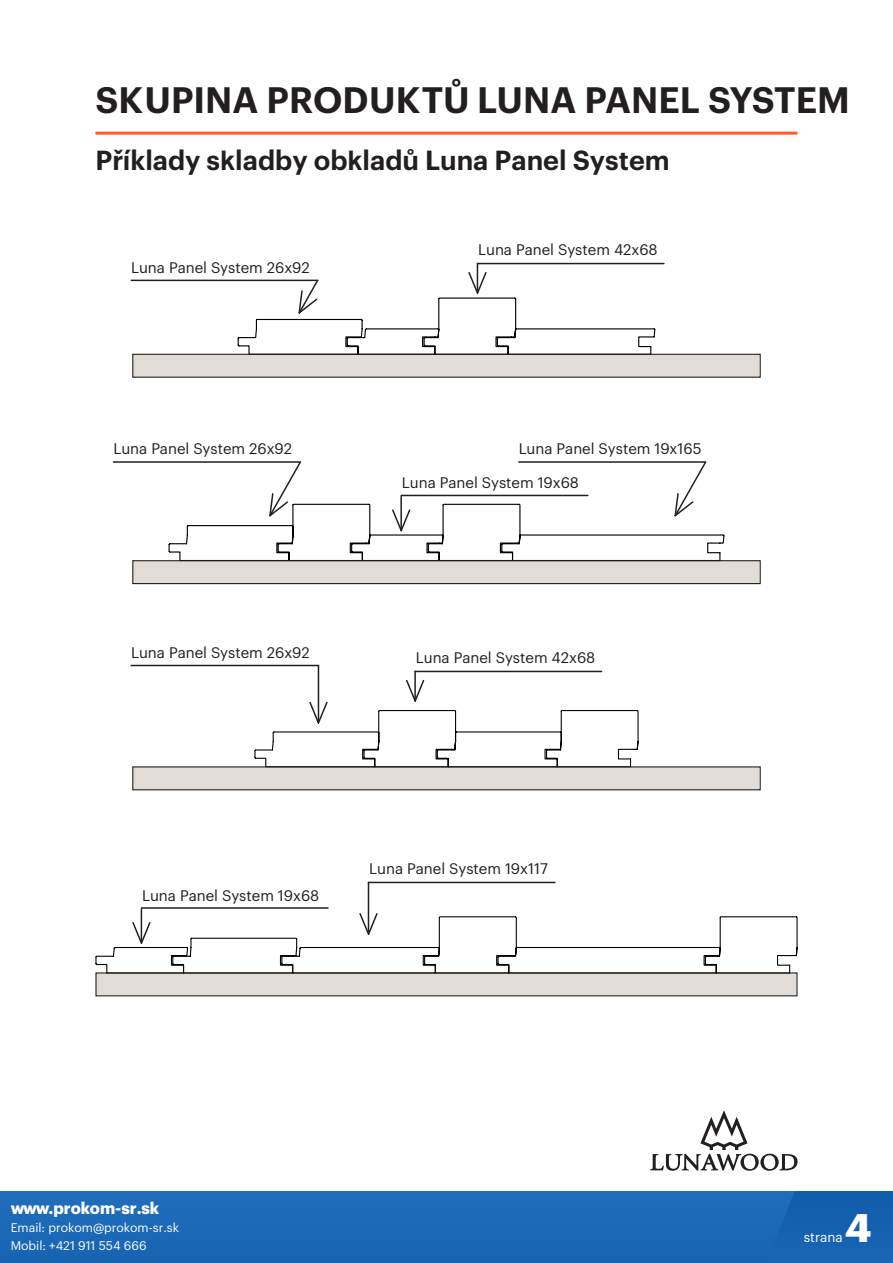
<style>
.page{position:relative;width:893px;height:1263px;background:#fff}
.page>*{position:absolute;margin:0;border:0;box-sizing:border-box;transform-origin:0 0}
.t1{font:700 39px "Graphik";color:#fff}
.t2{font:600 36px "Graphik";color:#231f20}
.t3{font:600 27px "Graphik";color:#231f20}
.t4{font:700 16.35px "Graphik";color:#fff}
.t5{font:15px "Graphik";color:#231f20}
.t6{font:13.5px "Graphik";color:#fff}
.t7{font:12.3px/18px "Graphik";color:#fff}
.s1{font-family:"Arial";font-weight:700}
</style>
<div class="page">
<hr style="left:95px;top:132px;width:702px;height:3px;background:#ff5c28">
<svg style="left:650px;top:1110px;width:147px;height:61px"></svg>
<hr style="left:113px;top:461px;width:187px;height:2px;background:#231f20">
<hr style="left:131px;top:280px;width:187px;height:1px;background:#231f20">
<hr style="left:131px;top:665px;width:187px;height:1px;background:#231f20">
<hr style="left:368px;top:882px;width:187px;height:1px;background:#231f20">
<hr style="left:477px;top:263px;width:187px;height:1px;background:#231f20">
<hr style="left:415px;top:671px;width:187px;height:1px;background:#231f20">
<hr style="left:141px;top:907px;width:187px;height:2px;background:#231f20">
<hr style="left:318px;top:665px;width:1px;height:56px;background:#231f20">
<hr style="left:368px;top:882px;width:1px;height:50px;background:#231f20">
<hr style="left:414px;top:671px;width:2px;height:28px;background:#231f20">
<hr style="left:141px;top:908px;width:1px;height:33px;background:#231f20">
<svg style="left:237px;top:263px;width:419px;height:91px"></svg>
<svg style="left:168px;top:461px;width:557px;height:99px"></svg>
<svg style="left:254px;top:678px;width:385px;height:88px"></svg>
<svg style="left:95px;top:912px;width:703px;height:62px"></svg>
<div style="left:132px;top:354px;width:629px;height:24px;border:1px solid #231f20"></div>
<div style="left:132px;top:560px;width:629px;height:24px;border:1px solid #231f20"></div>
<div style="left:132px;top:766px;width:629px;height:24px;border:1px solid #231f20"></div>
<div style="left:95px;top:972px;width:702px;height:24px;border:1px solid #231f20"></div>
<div style="left:134px;top:355px;width:625px;height:22px;background:#e1dcd6"></div>
<div style="left:134px;top:561px;width:625px;height:22px;background:#e1dcd6"></div>
<div style="left:134px;top:767px;width:625px;height:22px;background:#e1dcd6"></div>
<div style="left:97px;top:973px;width:699px;height:22px;background:#e1dcd6"></div>
<div style="left:0;top:1191px;width:893px;height:72px;background:#1b68b7"></div>
<h2 class="t2" style="left:95px;top:73px;width:756px">SKUPINA PRODUKTŮ LUNA PANEL SYSTEM</h2>
<h3 class="t3" style="left:95px;top:139px;width:576px">Příklady s<span class="s1">k</span>ladby ob<span class="s1">k</span>ladů Luna Panel System</h3>
<p class="t5" style="left:131px;top:256px;width:180px">Luna Panel System 26x92</p>
<p class="t5" style="left:478px;top:239px;width:181px">Luna Panel System 42x68</p>
<p class="t5" style="left:113px;top:437px;width:180px">Luna Panel System 26x92</p>
<p class="t5" style="left:519px;top:437px;width:184px">Luna Panel System 19x165</p>
<p class="t5" style="left:131px;top:641px;width:180px">Luna Panel System 26x92</p>
<p class="t5" style="left:402px;top:472px;width:179px">Luna Panel System 19x68</p>
<p class="t5" style="left:416px;top:647px;width:181px">Luna Panel System 42x68</p>
<p class="t5" style="left:142px;top:884px;width:179px">Luna Panel System 19x68</p>
<p class="t5" style="left:369px;top:858px;width:180px">Luna Panel System 19x117</p>
<p class="t4" style="left:11px;top:1196px;width:150px">www.prokom-sr.sk</p>
<p class="t7" style="left:11px;top:1218px;width:170px">Email: prokom@prokom-sr.sk<br>Mobil: +421 911 554 666</p>
<p class="t6" style="left:804px;top:1227px;width:40px">strana</p>
<h1 class="t1" style="left:845px;top:1197px;width:28px">4</h1>
</div>
